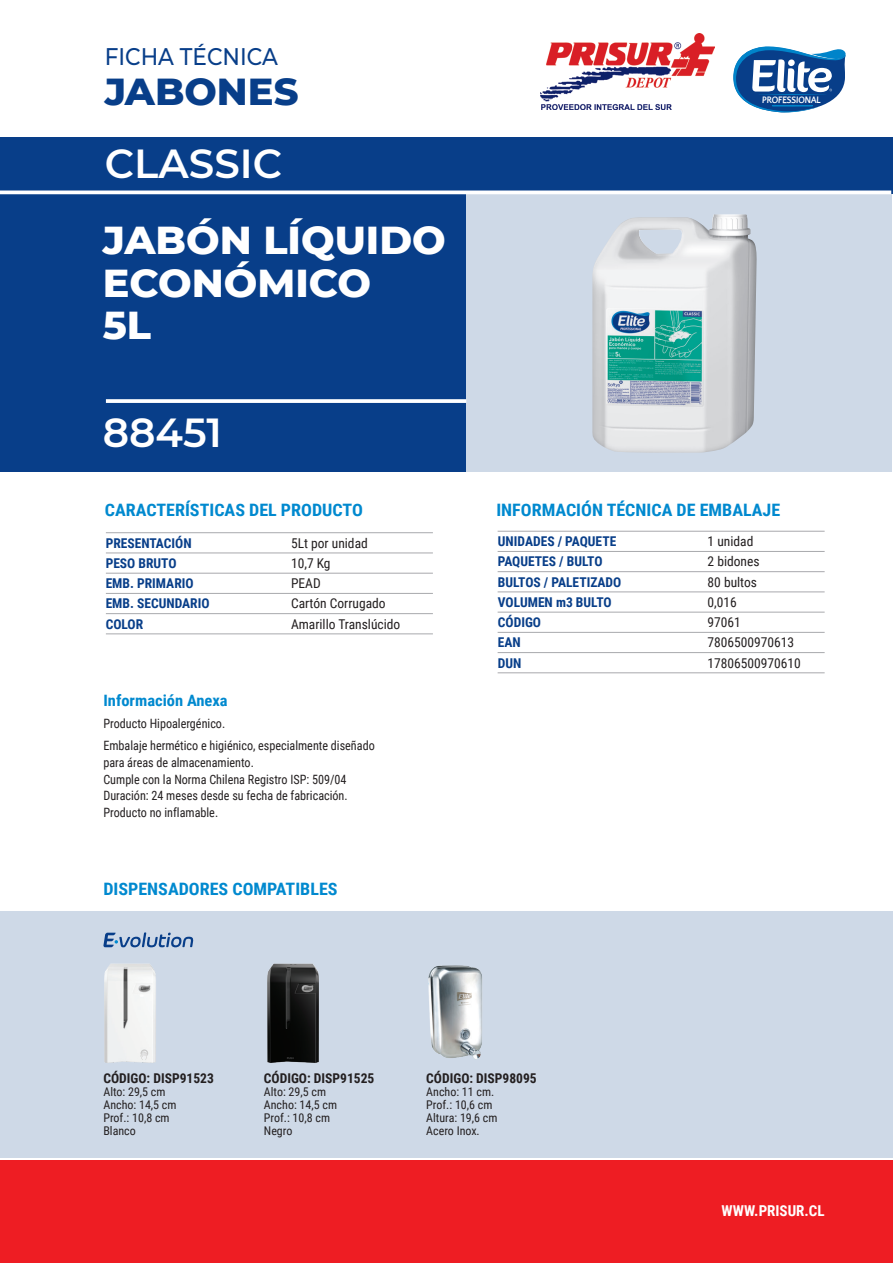
<style>
.page{position:relative;width:893px;height:1263px;background:#fff}
.page>*{position:absolute;margin:0;border:0;box-sizing:border-box;transform-origin:0 0}
.t1{font:600 40.5px "Montserrat";color:#fff}
.t2{font:800 39.75px/42.9px "Montserrat";color:#fff}
.t3{font:800 38.4px "Montserrat";color:#083e89}
.t4{font:500 24px "Montserrat";color:#083e89;scale:.9 1}
.t5{font:700 17.1px "Roboto Condensed";color:#0089cf;scale:1.05 1}
.t6{font:700 15.6px "Roboto Condensed";color:#0089cf;scale:1.05 1}
.t7{font:700 15px "Roboto Condensed";color:#fff}
.t8{font:700 13.5px/20.2px "Roboto Condensed";color:#083e89}
.t9{font:13.5px/20.2px "Roboto Condensed";color:#231f20}
.t10{font:700 13.5px "Roboto Condensed";color:#231f20}
.t11{font:12.9px/16.5px "Roboto Condensed";color:#231f20;scale:.95 1}
.t12{font:12px/12.9px "Roboto Condensed";color:#231f20}
.t13{font:700 9.6px "Quattrocento Sans";color:#fff;scale:.95 1}
</style>
<div class="page">
<div style="left:0;top:1161px;width:892px;height:102px;background:#ee1d23"></div>
<div style="left:0;top:911px;width:893px;height:246px;background:#ced9e7"></div>
<div style="left:466px;top:138px;width:426px;height:334px;background:#ced9e7"></div>
<svg style="left:733px;top:46px;width:113px;height:67px"></svg>
<div style="left:788px;top:59px;width:7px;height:7px;background:#fff;border-radius:50%"></div>
<hr style="left:106px;top:532px;width:327px;height:1px;background:#a8a9ad">
<hr style="left:106px;top:553px;width:327px;height:1px;background:#a8a9ad">
<hr style="left:106px;top:573px;width:327px;height:1px;background:#a8a9ad">
<hr style="left:106px;top:593px;width:327px;height:1px;background:#a8a9ad">
<hr style="left:106px;top:613px;width:327px;height:1px;background:#a8a9ad">
<hr style="left:106px;top:633px;width:327px;height:1px;background:#a8a9ad">
<div style="left:0;top:191px;width:466px;height:281px;background:#083e89"></div>
<div style="left:0;top:138px;width:893px;height:56px;background:#083e89"></div>
<svg style="left:0;top:190px;width:891px;height:4px;fill:#fff"></svg>
<hr style="left:498px;top:531px;width:327px;height:1px;background:#a8a9ad">
<hr style="left:498px;top:551px;width:327px;height:1px;background:#a8a9ad">
<hr style="left:498px;top:571px;width:327px;height:1px;background:#a8a9ad">
<hr style="left:498px;top:591px;width:327px;height:1px;background:#a8a9ad">
<hr style="left:498px;top:612px;width:327px;height:1px;background:#a8a9ad">
<hr style="left:498px;top:632px;width:327px;height:1px;background:#a8a9ad">
<hr style="left:498px;top:652px;width:327px;height:1px;background:#a8a9ad">
<hr style="left:498px;top:672px;width:327px;height:1px;background:#a8a9ad">
<svg style="left:106px;top:399px;width:360px;height:4px"></svg>
<svg style="left:103px;top:932px;width:90px;height:14px"></svg>
<img style="left:428px;top:965px;width:54px;height:94px">
<img style="left:103px;top:946px;width:77px;height:117px">
<img style="left:182px;top:946px;width:137px;height:117px">
<img style="left:592px;top:214px;width:165px;height:239px">
<img style="left:540px;top:34px;width:175px;height:75px">
<h3 class="t4" style="left:105px;top:40px;width:194px">FICHA TÉCNICA</h3>
<h3 class="t3" style="left:105px;top:63px;width:195px">JABONES</h3>
<h1 class="t1" style="left:105px;top:135px;width:179px">CLASSIC</h1>
<h2 class="t2" style="left:103px;top:216px;width:345px">JABÓN LÍQUIDO<br>ECONÓMICO<br>5L</h2>
<h1 class="t1" style="left:103px;top:403px;width:121px">88451</h1>
<h3 class="t5" style="left:105px;top:498px;width:247px">CARACTERÍSTICAS DEL PRODUCTO</h3>
<p class="t8" style="left:106px;top:532px;width:105px">PRESENTACIÓN<br>PESO BRUTO<br>EMB. PRIMARIO<br>EMB. SECUNDARIO<br>COLOR</p>
<p class="t9" style="left:291px;top:532px;width:111px">5Lt por unidad<br>10,7 Kg<br>PEAD<br>Cartón Corrugado<br>Amarillo Translúcido</p>
<p class="t6" style="left:103px;top:690px;width:120px">Información Anexa</p>
<p class="t11" style="left:103px;top:712px;width:287px;line-height:22.5px">Producto Hipoalergénico.<br>Embalaje hermético e higiénico, especialmente diseñado</p>
<p class="t11" style="left:103px;top:754px;width:259px">para áreas de almacenamiento.<br>Cumple con la Norma Chilena Registro ISP: 509/04<br>Duración: 24 meses desde su fecha de fabricación.<br>Producto no inflamable.</p>
<h3 class="t5" style="left:103px;top:877px;width:224px">DISPENSADORES COMPATIBLES</h3>
<p class="t13" style="left:762px;top:95px;width:64px">PROFESSIONAL</p>
<h3 class="t5" style="left:496px;top:498px;width:272px">INFORMACIÓN TÉCNICA DE EMBALAJE</h3>
<p class="t8" style="left:498px;top:531px;width:125px">UNIDADES / PAQUETE<br>PAQUETES / BULTO<br>BULTOS / PALETIZADO<br>VOLUMEN m3 BULTO<br>CÓDIGO<br>EAN<br>DUN</p>
<p class="t9" style="left:708px;top:531px;width:95px">1 unidad<br>2 bidones<br>80 bultos<br>0,016<br>97061<br>7806500970613<br>17806500970610</p>
<p class="t10" style="left:103px;top:1069px;width:112px">CÓDIGO: DISP91523</p>
<p class="t12" style="left:103px;top:1085px;width:75px">Alto: 29,5 cm<br>Ancho: 14,5 cm<br>Prof.: 10,8 cm<br>Blanco</p>
<p class="t10" style="left:264px;top:1069px;width:112px">CÓDIGO: DISP91525</p>
<p class="t12" style="left:264px;top:1085px;width:75px">Alto: 29,5 cm<br>Ancho: 14,5 cm<br>Prof.: 10,8 cm<br>Negro</p>
<p class="t10" style="left:426px;top:1069px;width:112px">CÓDIGO: DISP98095</p>
<p class="t12" style="left:426px;top:1085px;width:73px">Ancho: 11 cm.<br>Prof.: 10,6 cm<br>Altura: 19,6 cm<br>Acero Inox.</p>
<p class="t7" style="left:722px;top:1200px;width:105px">WWW.PRISUR.CL</p>
</div>
